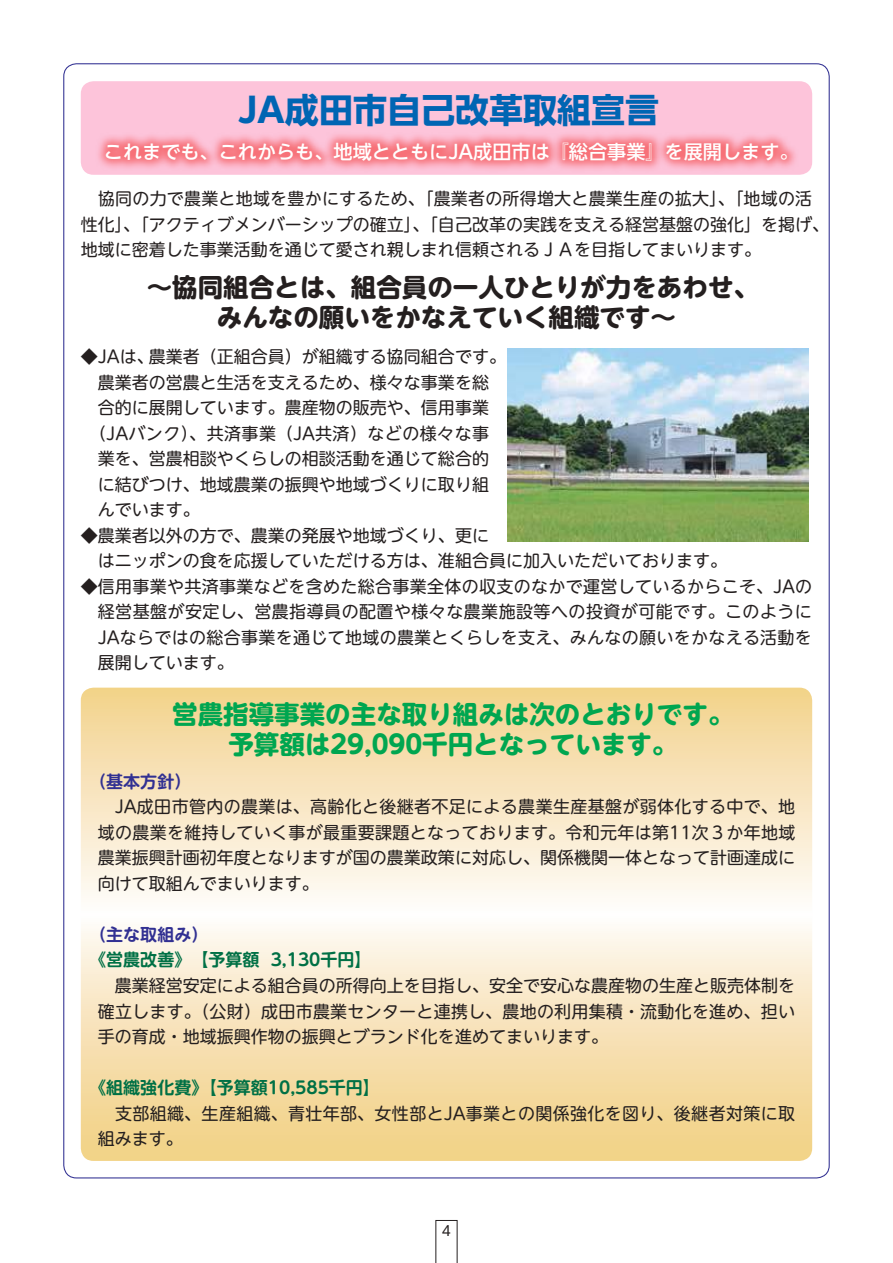
<style>
.page{position:relative;width:893px;height:1263px;background:#fff}
.page>*{position:absolute;margin:0;border:0;box-sizing:border-box;transform-origin:0 0}
.t1{font:700 34.05px "UD Shin Go NT Pro";color:#0065b3}
.t2{font:700 25.5px/29.7px "UD Shin M Go Pro";color:#241f1f;text-align:center}
.t3{font:700 25.5px/29.7px "UD Shin M Go Pro";color:#00a650;text-align:center}
.t4{font:500 19.2px "UD Shin Go NT Pro";color:#fff}
.t5{font:16.95px/25.5px "UD Shin M Go Pro";color:#241f1f;text-align:justify}
.t6{font:16.95px/25.5px "UD Shin M Go Pro";letter-spacing:.02em;color:#241f1f}
.t7{font:700 16.95px "UD Shin M Go Pro De";color:#007045}
.t8{font:16.95px "UD Shin M Go Pro";letter-spacing:.025em;color:#241f1f}
.t9{font:700 16.95px "UD Shin M Go Pro De";color:#313092}
.t10{font:13.8px "UD Shin Go NT Pro";color:#241f1f}
</style>
<div class="page">
<svg style="left:81px;top:688px;width:731px;height:473px;background:#f7e5be"></svg>
<div style="left:81px;top:81px;width:731px;height:94px;background:#fdc4da;border-radius:13px"></div>
<svg style="left:98px;top:134px;width:698px;height:35px"></svg>
<img style="left:508px;top:348px;width:301px;height:194px">
<svg style="left:436px;top:1220px;width:21px;height:43px"></svg>
<h1 class="t1" style="left:238px;top:83px;width:423px">JA成田市自己改革取組宣言</h1>
<p class="t4" style="left:104px;top:136px;width:696px">これまでも、これからも、地域とともにJA成田市は『総合事業』を展開します。</p>
<p class="t5" style="left:81px;top:185px;width:750px;text-align:left">　協同の力で農業と地域を豊かにするため、「農業者の所得増大と農業生産の拡大」、「地域の活性化」、「アクティブメンバーシップの確立」、「自己改革の実践を支える経営基盤の強化」を掲げ、地域に密着した事業活動を通じて愛され親しまれ信頼されるＪＡを目指してまいります。</p>
<h2 class="t2" style="left:147px;top:271px;width:614px">～協同組合とは、組合員の一人ひとりが力をあわせ、みんなの願いをかなえていく組織です~</h2>
<p class="t5" style="left:149px;top:343px;width:359px">農業者（正組合員）が組織する協同組合です。</p>
<p class="t5" style="left:81px;top:343px;width:75px">◆JAは、</p>
<p class="t5" style="left:98px;top:369px;width:393px">農業者の営農と生活を支えるため、様々な事業を総</p>
<p class="t5" style="left:98px;top:394px;width:393px">合的に展開しています。農産物の販売や、信用事業</p>
<p class="t8" style="left:89px;top:420px;width:401px">（JAバンク）、共済事業（JA共済）などの様々な事</p>
<p class="t5" style="left:98px;top:445px;width:393px">業を、営農相談やくらしの相談活動を通じて総合的</p>
<p class="t5" style="left:98px;top:471px;width:393px">に結びつけ、地域農業の振興や地域づくりに取り組</p>
<p class="t5" style="left:98px;top:496px;width:104px">んでいます。</p>
<p class="t5" style="left:81px;top:522px;width:410px">◆農業者以外の方で、農業の発展や地域づくり、更に</p>
<p class="t5" style="left:98px;top:547px;width:631px">はニッポンの食を応援していただける方は、准組合員に加入いただいております。</p>
<p class="t5" style="left:98px;top:573px;width:716px;text-indent:-17px">◆信用事業や共済事業などを含めた総合事業全体の収支のなかで運営しているからこそ、JAの経営基盤が安定し、営農指導員の配置や様々な農業施設等への投資が可能です。このようにJAならではの総合事業を通じて地域の農業とくらしを支え、みんなの願いをかなえる活動を展開しています。</p>
<h2 class="t3" style="left:172px;top:698px;width:563px">営農指導事業の主な取り組みは次のとおりです。予算額は29,090千円となっています。</h2>
<p class="t9" style="left:89px;top:768px;width:104px">（基本方針(</p>
<p class="t5" style="left:98px;top:793px;width:699px">　JA成田市管内の農業は、高齢化と後継者不足による農業生産基盤が弱体化する中で、地域の農業を維持していく事が最重要課題となっております。令和元年は第11次３か年地域農業振興計画初年度となりますが国の農業政策に対応し、関係機関一体となって計画達成に向けて取組んでまいります。</p>
<p class="t9" style="left:89px;top:921px;width:121px">（主な取組み(</p>
<p class="t7" style="left:271px;top:946px;width:102px">3,130千円【</p>
<p class="t7" style="left:89px;top:946px;width:172px">《営農改善》　【予算額</p>
<p class="t5" style="left:98px;top:972px;width:699px">　農業経営安定による組合員の所得向上を目指し、安全で安心な農産物の生産と販売体制を確立します。（公財）成田市農業センターと連携し、農地の利用集積・流動化を進め、担い手の育成・地域振興作物の振興とブランド化を進めてまいります。</p>
<p class="t7" style="left:89px;top:1074px;width:292px">《組織強化費》【予算額10,585千円【</p>
<p class="t6" style="left:98px;top:1099px;width:699px">　支部組織、生産組織、青壮年部、女性部とJA事業との関係強化を図り、後継者対策に取組みます。</p>
<p class="t10" style="left:442px;top:1220px;width:11px">4</p>
</div>
